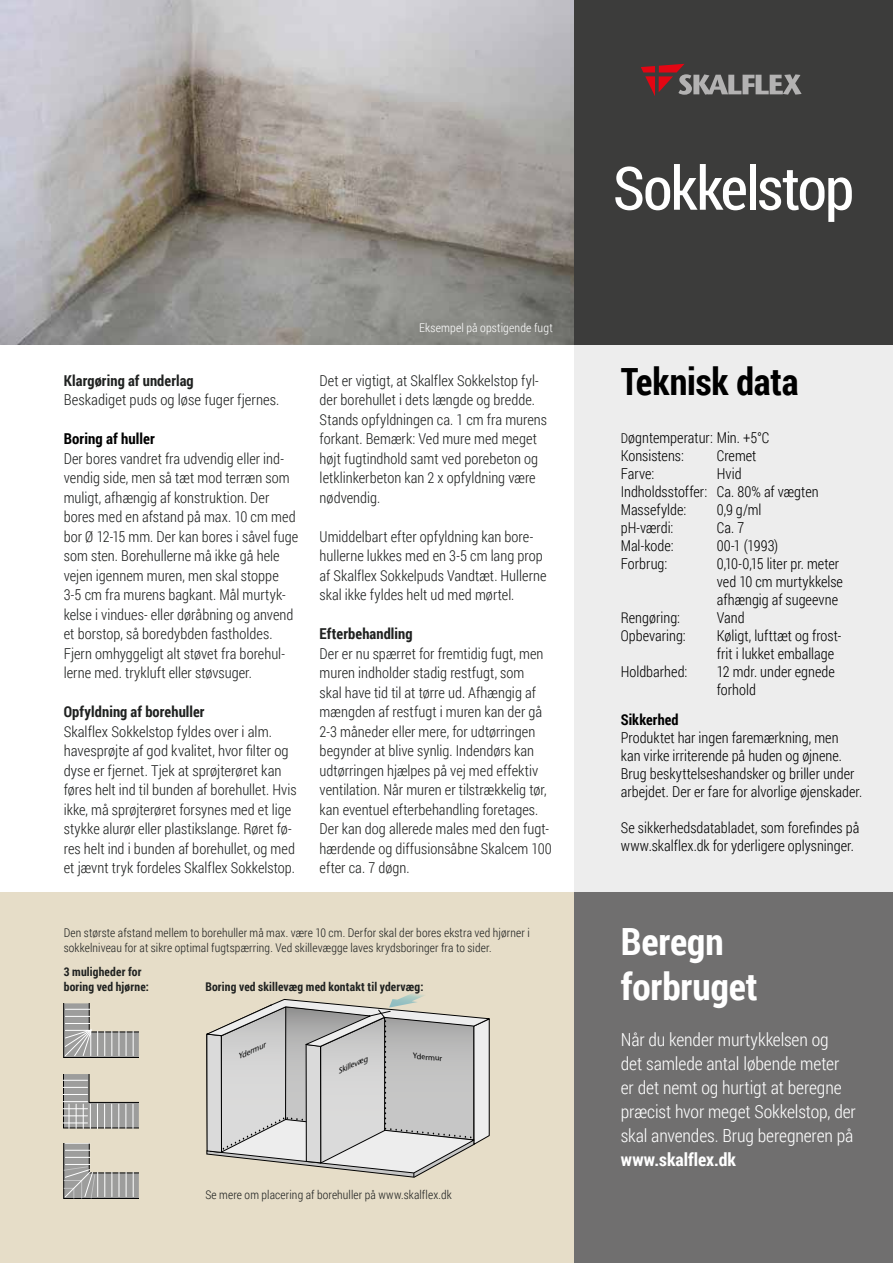
<style>
.page{position:relative;width:893px;height:1263px;background:#fff}
.page>*{position:absolute;margin:0;border:0;box-sizing:border-box;transform-origin:0 0}
.t1{font:60px "Roboto Condensed";letter-spacing:-.03em;color:#fff}
.t2{font:700 37.5px/45px "Roboto Condensed";color:#fff}
.t3{font:700 37.5px "Roboto Condensed";letter-spacing:-.005em;color:#000}
.t4{font:300 18px/24px "Roboto Condensed";letter-spacing:-.005em;color:#fff}
.t5{font:700 18px "Roboto Condensed";color:#fff}
.t6{font:300 15px/19.5px "Roboto Condensed";letter-spacing:.005em;color:#1f2120}
.t7{font:300 15px/18px "Roboto Condensed";letter-spacing:.005em;color:#000}
.t8{font:700 15px "Roboto Condensed";letter-spacing:.005em;color:#1f2120}
.t9{font:700 15px "Roboto Condensed";letter-spacing:.005em;color:#000}
.t10{font:300 12px/15px "Roboto Condensed";letter-spacing:.01em;color:#1f2120}
.t11{font:700 12px/15px "Roboto Condensed";letter-spacing:.015em;color:#1f2120}
.t12{font:300 12px "Roboto Condensed";letter-spacing:.015em;color:#fff}
.t13{font:7.8px "Stone Sans";color:#000}
.t14{font:italic 7.65px "Stone Sans";color:#000}
.s1{font-size:13.5px}
</style>
<div class="page">
<div style="left:574px;top:341px;width:319px;height:571px;background:#ededed"></div>
<div style="left:0;top:893px;width:587px;height:370px;background:#e6ddc8"></div>
<img style="left:0;top:0;width:574px;height:344px">
<div style="left:574px;top:0;width:319px;height:344px;background:#3c3c3b"></div>
<svg style="left:641px;top:64px;width:161px;height:32px"></svg>
<div style="left:574px;top:893px;width:319px;height:370px;background:#706f6f"></div>
<svg style="left:63px;top:1003px;width:76px;height:55px"></svg>
<svg style="left:63px;top:1143px;width:76px;height:56px"></svg>
<svg style="left:63px;top:1074px;width:76px;height:54px"></svg>
<svg style="left:206px;top:993px;width:284px;height:185px"></svg>
<p class="t8" style="left:64px;top:370px;width:131px">Klargøring af underlag</p>
<p class="t6" style="left:64px;top:389px;width:217px">Beskadiget puds og løse fuger fjernes.</p>
<p class="t9" style="left:64px;top:428px;width:93px">Boring af huller</p>
<p class="t6" style="left:64px;top:448px;width:236px">Der bores vandret fra udvendig eller ind&shy;vendig side, men så tæt mod terræn som muligt, afhængig af konstruktion. Der bores med en afstand på max. 10 cm med bor Ø 12-15 mm. Der kan bores i såvel fuge som sten. Borehullerne må ikke gå hele vejen igennem muren, men skal stoppe 3-5 cm fra murens bagkant. Mål murtyk&shy;kelse i vindues- eller døråbning og anvend et borstop, så boredybden fastholdes.<br>Fjern omhyggeligt alt støvet fra borehul&shy;lerne med. trykluft eller støvsuger.</p>
<p class="t8" style="left:64px;top:701px;width:142px">Opfyldning af borehuller</p>
<p class="t6" style="left:64px;top:721px;width:234px">Skalflex Sokkelstop fyldes over i alm. havesprøjte af god kvalitet, hvor filter og dyse er fjernet. Tjek at sprøjterøret kan føres helt ind til bunden af borehullet. Hvis ikke, må sprøjterøret forsynes med et lige stykke alurør eller plastikslange. Røret fø&shy;res helt ind i bunden af borehullet, og med et jævnt tryk fordeles Skalflex Sokkelstop.</p>
<p class="t12" style="left:419px;top:319px;width:135px">Eksempel på opstigende fugt</p>
<p class="t6" style="left:320px;top:370px;width:229px">Det er vigtigt, at Skalflex Sokkelstop fyl&shy;der borehullet i dets længde og bredde.<br>Stands opfyldningen ca. 1 cm fra murens forkant. Bemærk: Ved mure med meget højt fugtindhold samt ved porebeton og letklinkerbeton kan 2 x opfyldning være nødvendig.</p>
<p class="t6" style="left:320px;top:526px;width:228px">Umiddelbart efter opfyldning kan bore&shy;hullerne lukkes med en 3-5 cm lang prop af Skalflex Sokkelpuds Vandtæt. Hullerne skal ikke fyldes helt ud med mørtel.</p>
<p class="t8" style="left:320px;top:623px;width:94px">Efterbehandling</p>
<p class="t6" style="left:320px;top:643px;width:234px">Der er nu spærret for fremtidig fugt, men muren indholder stadig restfugt, som<br>skal have tid til at tørre ud. Afhængig af mængden af restfugt i muren kan der gå 2-3 måneder eller mere, for udtørringen begynder at blive synlig. Indendørs kan udtørringen hjælpes på vej med effektiv ventilation. Når muren er tilstrækkelig tør, kan eventuel efterbehandling foretages.<br>Der kan dog allerede males med den fugt&shy;hærdende og diffusionsåbne Skalcem 100 efter ca. 7 døgn.</p>
<p class="t10" style="left:64px;top:925px;width:468px">Den største afstand mellem to borehuller må max. være 10 cm. Derfor skal der bores ekstra ved hjørner i sokkelniveau for at sikre optimal fugtspærring. Ved skillevægge laves krydsboringer fra to sider.</p>
<p class="t11" style="left:64px;top:963px;width:87px">3 muligheder for boring ved hjørne:</p>
<p class="t11" style="left:205px;top:978px;width:220px">Boring ved skillevæg med kontakt til ydervæg:</p>
<p class="t14" style="left:236px;top:1052px;width:31px;rotate:-24deg">Ydermur</p>
<p class="t14" style="left:336px;top:1067px;width:33px;rotate:-24deg">Skillevæg</p>
<p class="t13" style="left:414px;top:1051px;width:30px;rotate:5deg">Ydermur</p>
<p class="t10" style="left:205px;top:1186px;width:248px">Se mere om placering af borehuller på www.skalflex.dk</p>
<h1 class="t1" style="left:613px;top:147px;width:243px">Sokkelstop</h1>
<h2 class="t3" style="left:621px;top:355px;width:179px">Teknisk data</h2>
<p class="t7" style="left:621px;top:428px;width:150px"><span class="s1">D</span>øgntemperatur: Min. +5°C<br>Konsistens:</p>
<p class="t7" style="left:717px;top:446px;width:41px">Cremet</p>
<p class="t7" style="left:621px;top:464px;width:199px;text-indent:96px">Hvid<br>Indholdsstoffer: Ca. 80% af vægten<br>Massefylde:</p>
<p class="t7" style="left:621px;top:464px;width:35px">Farve:</p>
<p class="t7" style="left:717px;top:500px;width:46px">0,9 g/ml</p>
<p class="t7" style="left:621px;top:518px;width:54px">pH-værdi:</p>
<p class="t7" style="left:717px;top:518px;width:29px">Ca. 7</p>
<p class="t7" style="left:621px;top:536px;width:54px">Mal-kode:</p>
<p class="t7" style="left:717px;top:536px;width:63px">00-1 (1993)</p>
<p class="t7" style="left:621px;top:554px;width:48px">Forbrug:</p>
<p class="t7" style="left:717px;top:554px;width:128px">0,10-0,15 liter pr. meter ved 10 cm murtykkelse afhængig af sugeevne</p>
<p class="t7" style="left:621px;top:608px;width:61px">Rengøring:</p>
<p class="t7" style="left:717px;top:608px;width:29px">Vand</p>
<p class="t7" style="left:621px;top:626px;width:66px">Opbevaring:</p>
<p class="t7" style="left:717px;top:626px;width:126px">Køligt, lufttæt og frost&shy;frit i lukket emballage</p>
<p class="t7" style="left:621px;top:662px;width:68px">Holdbarhed:</p>
<p class="t7" style="left:717px;top:662px;width:120px">12 mdr. under egnede forhold</p>
<p class="t9" style="left:621px;top:709px;width:59px">Sikkerhed</p>
<p class="t7" style="left:621px;top:728px;width:243px">Produktet har ingen faremærkning, men<br>kan virke irriterende på huden og øjnene.<br>Brug beskyttelseshandsker og briller under arbejdet. Der er fare for alvorlige øjenskader.</p>
<p class="t7" style="left:621px;top:818px;width:240px">Se sikkerhedsdatabladet, som forefindes på www.skalflex.dk for yderligere oplysninger.</p>
<h2 class="t2" style="left:621px;top:918px;width:138px">Beregn forbruget</h2>
<p class="t4" style="left:621px;top:1027px;width:237px">Når du kender murtykkelsen og<br>det samlede antal løbende meter er det nemt og hurtigt at beregne præcist hvor meget Sokkelstop, der skal anvendes. Brug beregneren på</p>
<p class="t5" style="left:621px;top:1146px;width:117px">www.skalflex.dk</p>
</div>
